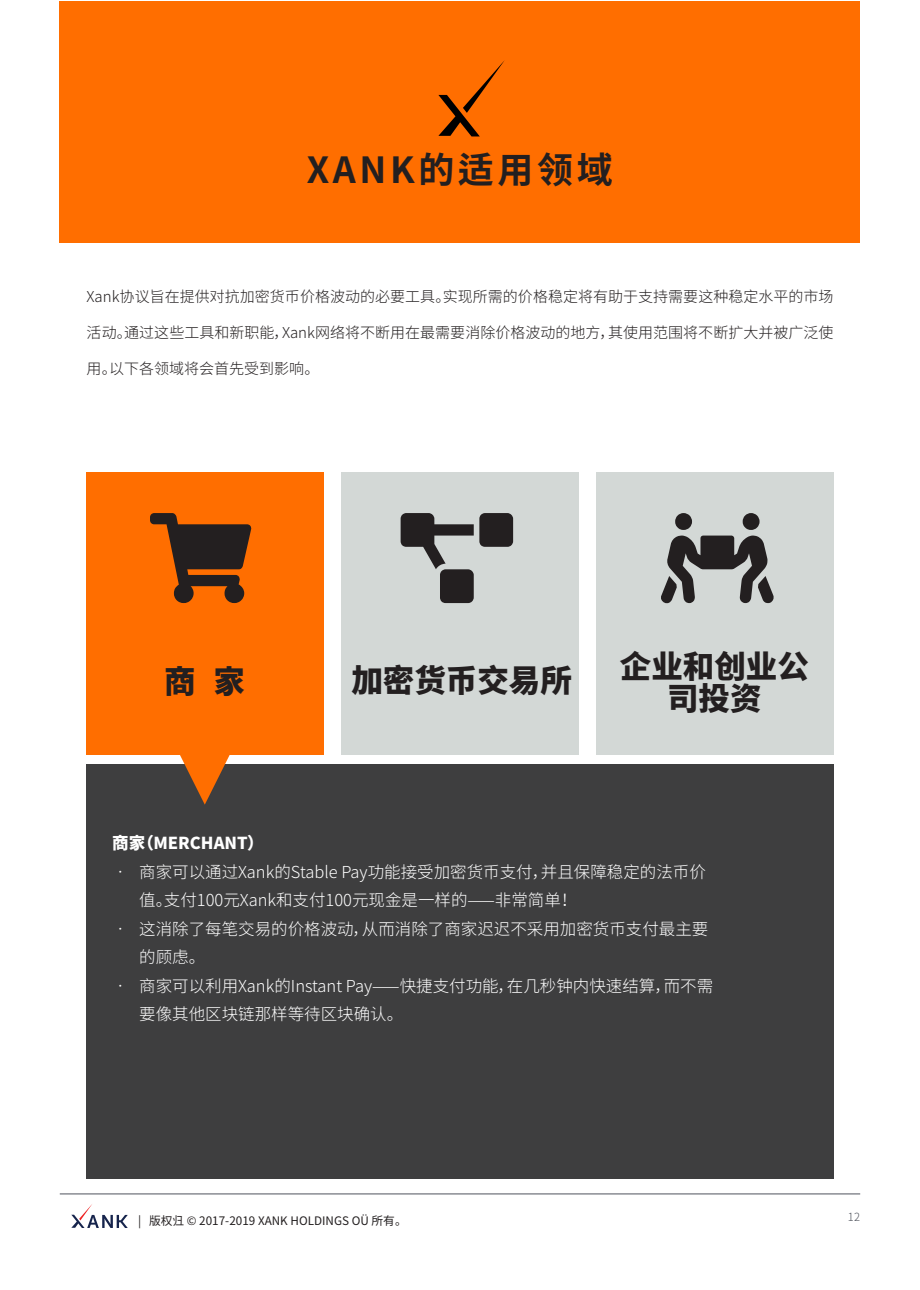
<style>
.page{position:relative;width:920px;height:1290px;background:#fff}
.page>*{position:absolute;margin:0;border:0;box-sizing:border-box;transform-origin:0 0}
.t1{font:700 36px "Noto Sans CJ Ksc";letter-spacing:.1em;color:#231f20}
.t2{font:900 31.5px/31.5px "Noto Sans CJ Ksc";color:#231f20;text-align:center}
.t3{font:300 16.5px/28.5px "Noto Sans CJ Ksc";color:#fff}
.t4{font:900 16.5px "Noto Sans CJ Ksc";color:#fff}
.Light_grey_justified{font:300 15px "Noto Sans CJ Ksc";color:#231f20}
.t5{font:11.7px "Noto Sans CJ Ksc";color:#231f20}
.C___Right_Aligned{font:300 11.25px "Noto Sans CJ Ksc";color:#4f535c}
</style>
<div class="page">
<svg style="left:71px;top:1204px;width:57px;height:24px"></svg>
<div style="left:86px;top:472px;width:237px;height:282px;background:#ff6e00"></div>
<div style="left:341px;top:472px;width:237px;height:282px;background:#d3d8d6"></div>
<div style="left:596px;top:472px;width:237px;height:282px;background:#d3d8d6"></div>
<div style="left:60px;top:1px;width:800px;height:242px;background:#ff6e00"></div>
<div style="left:86px;top:764px;width:747px;height:414px;background:#3e3e3f"></div>
<svg style="left:180px;top:754px;width:50px;height:51px"></svg>
<hr style="left:60px;top:1193px;width:800px;height:1px;background:#4f535c">
<svg style="left:438px;top:60px;width:67px;height:76px"></svg>
<p class="t1" style="left:307px;top:149px;width:307px">XANK的适用领域</p>
<p class="Light_grey_justified" style="left:87px;top:288px;width:748px">Xank协议旨在提供对抗加密货币价格波动的必要工具。实现所需的价格稳定将有助于支持需要这种稳定水平的市场</p>
<p class="Light_grey_justified" style="left:87px;top:324px;width:748px">活动。通过这些工具和新职能，Xank网络将不断用在最需要消除价格波动的地方，其使用范围将不断扩大并被广泛使</p>
<p class="Light_grey_justified" style="left:87px;top:360px;width:234px">用。以下各领域将会首先受到影响。</p>
<p class="t2" style="left:164px;top:667px;width:82px">商 家</p>
<p class="t2" style="left:351px;top:665px;width:222px">加密货币交易所</p>
<p class="t2" style="left:620px;top:652px;width:190px">企业和创业公司投资</p>
<p class="t4" style="left:112px;top:834px;width:153px">商家（MERCHANT）</p>
<p class="t3" style="left:139px;top:858px;width:568px;text-indent:-27px">• 商家可以通过Xank的Stable Pay功能接受加密货币支付，并且保障稳定的法币价值。支付100元Xank和支付100元现金是一样的——非常简单！</p>
<p class="t3" style="left:139px;top:915px;width:571px;text-indent:-27px">• 这消除了每笔交易的价格波动，从而消除了商家迟迟不采用加密货币支付最主要的顾虑。</p>
<p class="t3" style="left:139px;top:972px;width:575px;text-indent:-27px">• 商家可以利用Xank的Instant Pay——快捷支付功能，在几秒钟内快速结算，而不需要像其他区块链那样等待区块确认。</p>
<p class="t5" style="left:138px;top:1214px;width:270px">| 版权归️ © 2017-2019 XANK HOLDINGS OÜ 所有。</p>
<p class="C___Right_Aligned" style="left:848px;top:1210px;width:14px">12</p>
</div>
